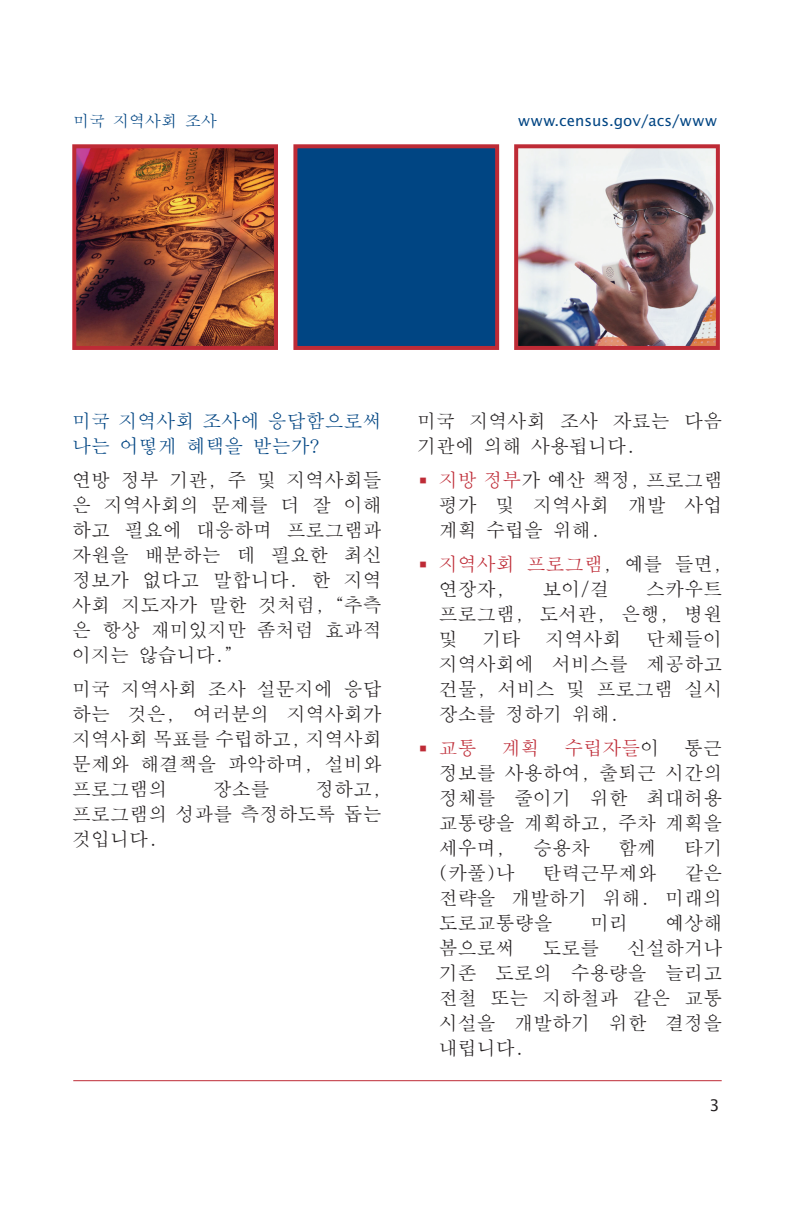
<style>
.page{position:relative;width:793px;height:1225px;background:#fff}
.page>*{position:absolute;margin:0;border:0;box-sizing:border-box;transform-origin:0 0}
.t1{font:19px/25px "Batang Che";color:#231f20;text-align:justify}
.t2{font:19px/25px "Batang Che";color:#004583}
.t3{font:19px "Batang Che";color:#be2b36}
.t4{font:16px "Batang Che";color:#004583}
.t5{font:15px "Lucida Sans";color:#004583}
.s1{font-family:"Lucida Sans";color:#be2b36}
.s2{color:#be2b36}
.s3{font-family:"Lucida Sans"}
.s4{color:#231f20}
</style>
<div class="page">
<hr style="left:73px;top:1080px;width:648px;height:1px;background:#be2b36">
<img style="left:519px;top:149px;width:195px;height:196px">
<div style="left:514px;top:144px;width:205px;height:206px;border:4px solid #be2b36"></div>
<img style="left:77px;top:149px;width:196px;height:196px">
<div style="left:72px;top:144px;width:206px;height:206px;border:4px solid #be2b36"></div>
<div style="left:295px;top:146px;width:202px;height:202px;background:#004583"></div>
<div style="left:293px;top:144px;width:206px;height:206px;border:4px solid #be2b36"></div>
<p class="t4" style="left:73px;top:113px;width:146px">미국 지역사회 조사</p>
<p class="t5" style="left:518px;top:112px;width:201px">www.census.gov/acs/www</p>
<p class="t2" style="left:72px;top:409px;width:311px">미국 지역사회 조사에 응답함으로써 나는 어떻게 혜택을 받는가?</p>
<p class="t1" style="left:72px;top:468px;width:311px">연방 정부 기관, 주 및 지역사회들 은 지역사회의 문제를 더 잘 이해 하고 필요에 대응하며 프로그램과 자원을 배분하는 데 필요한 최신 정보가 없다고 말합니다. 한 지역 사회 지도자가 말한 것처럼,“추측 은 항상 재미있지만 좀처럼 효과적 이지는 않습니다.”</p>
<p class="t1" style="left:72px;top:677px;width:311px">미국 지역사회 조사 설문지에 응답 하는 것은, 여러분의 지역사회가 지역사회 목표를 수립하고, 지역사회 문제와 해결책을 파악하며, 설비와 프로그램의</p>
<p class="t1" style="left:72px;top:777px;width:311px;text-indent:243px">정하고, 프로그램의 성과를 측정하도록 돕는 것입니다.</p>
<p class="t1" style="left:213px;top:777px;width:58px">장소를</p>
<p class="t1" style="left:417px;top:409px;width:307px">미국 지역사회 조사 자료는 다음 기관에 의해 사용됩니다.</p>
<p class="t1" style="left:438px;top:468px;width:285px;text-indent:-22px"><span class="s1">•</span> <span class="s2">지방 정부</span>가 예산 책정, 프로그램 평가 및 지역사회 개발 사업 계획 수립을 위해.</p>
<p class="t1" style="left:438px;top:552px;width:285px;text-indent:-22px"><span class="s1">•</span> <span class="s2">지역사회 프로그램</span>, 예를 들면, 연장자,</p>
<p class="t1" style="left:438px;top:577px;width:285px;text-indent:207px">스카우트 프로그램, 도서관, 은행, 병원 및</p>
<p class="t1" style="left:542px;top:577px;width:68px">보이/걸</p>
<p class="t1" style="left:482px;top:627px;width:39px">기타</p>
<p class="t1" style="left:545px;top:627px;width:77px">지역사회</p>
<p class="t1" style="left:438px;top:627px;width:285px;text-indent:207px">단체들이 지역사회에 서비스를 제공하고 건물, 서비스 및 프로그램 실시 장소를 정하기 위해.</p>
<p class="t3" style="left:417px;top:738px;width:61px"><span class="s3">•</span> 교통</p>
<p class="t3" style="left:501px;top:738px;width:39px">계획</p>
<p class="t3" style="left:564px;top:738px;width:96px">수립자들<span class="s4">이</span></p>
<p class="t1" style="left:438px;top:736px;width:285px;text-indent:245px">통근 정보를 사용하여, 출퇴근 시간의 정체를 줄이기 위한 최대허용 교통량을 계획하고, 주차 계획을 세우며,</p>
<p class="t1" style="left:533px;top:836px;width:58px">승용차</p>
<p class="t1" style="left:618px;top:836px;width:39px">함께</p>
<p class="t1" style="left:684px;top:836px;width:39px">타기</p>
<p class="t1" style="left:438px;top:861px;width:285px;text-indent:245px">같은 전략을 개발하기 위해. 미래의 도로교통량을</p>
<p class="t1" style="left:438px;top:861px;width:77px">(카풀)나</p>
<p class="t1" style="left:542px;top:861px;width:115px">탄력근무제와</p>
<p class="t1" style="left:590px;top:911px;width:39px">미리</p>
<p class="t1" style="left:665px;top:911px;width:58px">예상해</p>
<p class="t1" style="left:438px;top:936px;width:285px;text-indent:188px">신설하거나 기존 도로의 수용량을 늘리고 전철 또는 지하철과 같은 교통 시설을 개발하기 위한 결정을 내립니다.</p>
<p class="t1" style="left:438px;top:936px;width:77px">봄으로써</p>
<p class="t1" style="left:542px;top:936px;width:58px">도로를</p>
</div>
